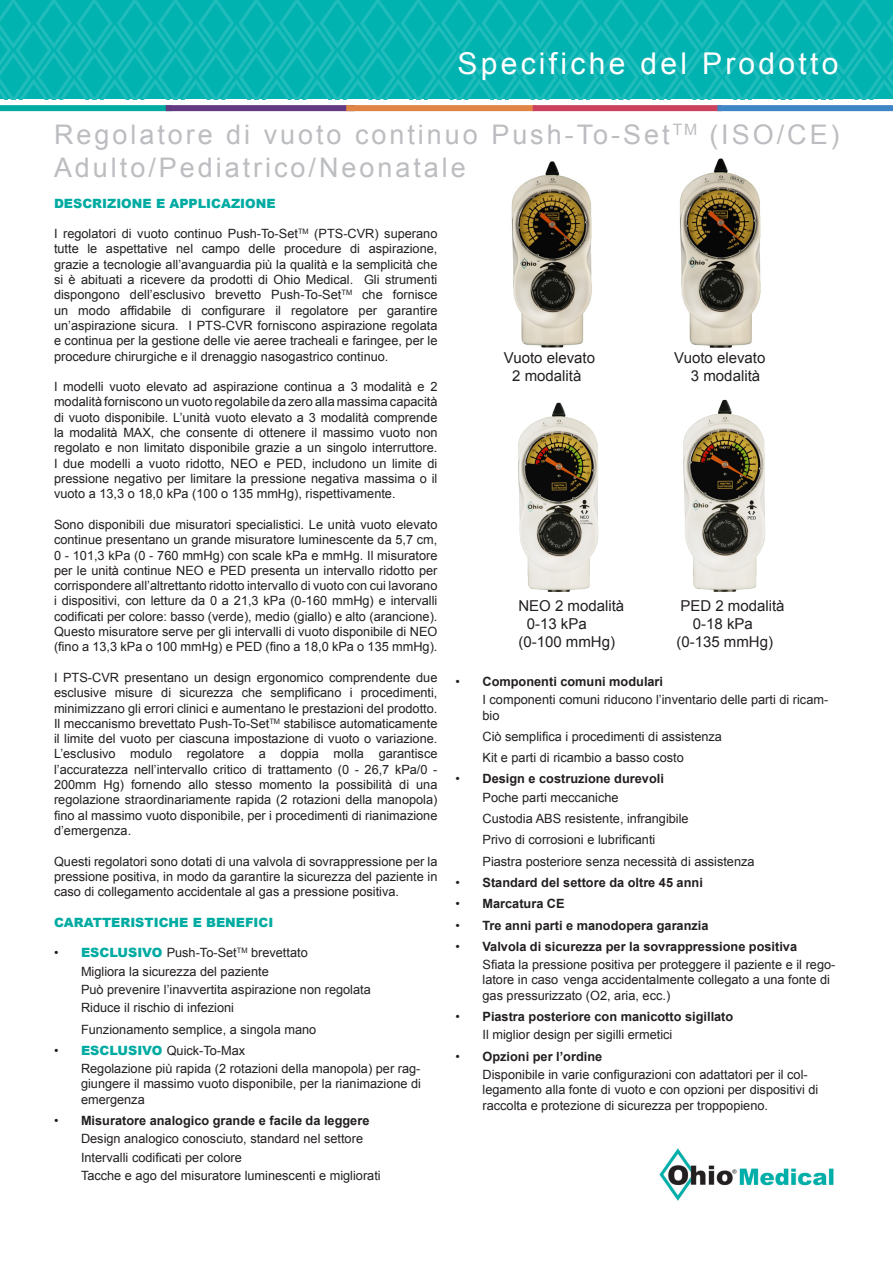
<style>
.page{position:relative;width:893px;height:1263px;background:#fff}
.page>*{position:absolute;margin:0;border:0;box-sizing:border-box;transform-origin:0 0}
.t1{font:30px "Arial";letter-spacing:.11em;color:#fff}
.t2{font:27px "Arial";letter-spacing:.11em;color:#bcbdc0}
.t3{font:15px "Arial";color:#231f20}
.t4{font:12.75px/15.3px "Arial";color:#231f20;text-align:justify}
.t5{font:700 12.75px "Arial";color:#231f20}
.t6{font:900 12.75px "Arial";color:#00aba2}
.s1{font-weight:900;color:#00aba2}
.s2{font-weight:400}
</style>
<div class="page">
<svg style="left:0;top:0;width:893px;height:99px;background:#09b4b3"></svg>
<div style="left:0;top:105px;width:172px;height:6px;background:#00aba2"></div>
<div style="left:166px;top:105px;width:189px;height:6px;background:#633a81"></div>
<div style="left:346px;top:105px;width:189px;height:6px;background:#e08545"></div>
<div style="left:533px;top:105px;width:189px;height:6px;background:#cc415e"></div>
<div style="left:717px;top:105px;width:176px;height:6px;background:#3e85c5"></div>
<img style="left:659px;top:1148px;width:175px;height:53px">
<img style="left:511px;top:161px;width:81px;height:187px">
<img style="left:679px;top:158px;width:82px;height:190px">
<img style="left:518px;top:402px;width:81px;height:190px">
<img style="left:683px;top:399px;width:82px;height:193px">
<h1 class="t1" style="left:457px;top:44px;width:383px">Specifiche del Prodotto</h1>
<p class="t2" style="left:54px;top:117px;width:787px">Regolatore di vuoto continuo Push-To-Set<sup>TM</sup> (ISO/CE)</p>
<p class="t2" style="left:54px;top:150px;width:413px">Adulto/Pediatrico/Neonatale</p>
<p class="t6" style="left:54px;top:194px;width:223px">DESCRIZIONE E APPLICAZIONE</p>
<p class="t4" style="left:54px;top:226px;width:385px">I regolatori di vuoto continuo Push-To-Set<sup>TM</sup> (PTS-CVR) superano tutte le aspettative nel campo delle procedure di aspirazione, grazie a tecnologie all’avanguardia più la qualità e la semplicità che si è abituati a ricevere da prodotti di Ohio Medical. Gli strumenti dispongono dell’esclusivo brevetto Push-To-Set<sup>TM</sup> che fornisce un modo affidabile di configurare il regolatore per garantire un’aspirazione sicura. I PTS-CVR forniscono aspirazione regolata e continua per la gestione delle vie aeree tracheali e faringee, per le procedure chirurgiche e il drenaggio nasogastrico continuo.</p>
<p class="t4" style="left:54px;top:379px;width:385px">I modelli vuoto elevato ad aspirazione continua a 3 modalità e 2 modalità forniscono un vuoto regolabile da zero alla massima capacità di vuoto disponibile. L’unità vuoto elevato a 3 modalità comprende la modalità MAX, che consente di ottenere il massimo vuoto non regolato e non limitato disponibile grazie a un singolo interruttore.<br>I due modelli a vuoto ridotto, NEO e PED, includono un limite di pressione negativo per limitare la pressione negativa massima o il vuoto a 13,3 o 18,0 kPa (100 o 135 mmHg), rispettivamente.</p>
<p class="t4" style="left:54px;top:517px;width:385px">Sono disponibili due misuratori specialistici. Le unità vuoto elevato continue presentano un grande misuratore luminescente da 5,7 cm, 0 - 101,3 kPa (0 - 760 mmHg) con scale kPa e mmHg. Il misuratore per le unità continue NEO e PED presenta un intervallo ridotto per corrispondere all’altrettanto ridotto intervallo di vuoto con cui lavorano i dispositivi, con letture da 0 a 21,3 kPa (0-160 mmHg) e intervalli codificati per colore: basso (verde), medio (giallo) e alto (arancione).<br>Questo misuratore serve per gli intervalli di vuoto disponibile di NEO (fino a 13,3 kPa o 100 mmHg) e PED (fino a 18,0 kPa o 135 mmHg).</p>
<p class="t4" style="left:54px;top:670px;width:385px">I PTS-CVR presentano un design ergonomico comprendente due esclusive misure di sicurezza che semplificano i procedimenti, minimizzano gli errori clinici e aumentano le prestazioni del prodotto.<br>Il meccanismo brevettato Push-To-Set<sup>TM</sup> stabilisce automaticamente il limite del vuoto per ciascuna impostazione di vuoto o variazione.<br>L’esclusivo modulo regolatore a doppia molla garantisce l’accuratezza nell’intervallo critico di trattamento (0 - 26,7 kPa/0 - 200mm Hg) fornendo allo stesso momento la possibilità di una regolazione straordinariamente rapida (2 rotazioni della manopola) fino al massimo vuoto disponibile, per i procedimenti di rianimazione d’emergenza.</p>
<p class="t4" style="left:54px;top:853px;width:385px">Questi regolatori sono dotati di una valvola di sovrappressione per la pressione positiva, in modo da garantire la sicurezza del paziente in caso di collegamento accidentale al gas a pressione positiva.</p>
<p class="t6" style="left:54px;top:913px;width:221px">CARATTERISTICHE E BENEFICI</p>
<p class="t4" style="left:54px;top:945px;width:255px">• <span class="s1">ESCLUSIVO</span> Push-To-Set<sup>TM</sup> brevettato</p>
<p class="t4" style="left:81px;top:964px;width:189px">Migliora la sicurezza del paziente</p>
<p class="t4" style="left:81px;top:982px;width:291px">Può prevenire l’inavvertita aspirazione non regolata</p>
<p class="t4" style="left:81px;top:1000px;width:155px">Riduce il rischio di infezioni</p>
<p class="t4" style="left:81px;top:1021px;width:237px">Funzionamento semplice, a singola mano</p>
<p class="t4" style="left:54px;top:1043px;width:193px">• <span class="s1">ESCLUSIVO</span> Quick-To-Max</p>
<p class="t4" style="left:81px;top:1061px;width:342px">Regolazione più rapida (2 rotazioni della manopola) per rag&shy;giungere il massimo vuoto disponibile, per la rianimazione di emergenza</p>
<p class="t5" style="left:54px;top:1112px;width:317px"><span class="s2">•</span> Misuratore analogico grande e facile da leggere</p>
<p class="t4" style="left:81px;top:1131px;width:284px">Design analogico conosciuto, standard nel settore</p>
<p class="t4" style="left:81px;top:1150px;width:162px">Intervalli codificati per colore</p>
<p class="t4" style="left:81px;top:1168px;width:301px">Tacche e ago del misuratore luminescenti e migliorati</p>
<p class="t3" style="left:504px;top:348px;width:93px">Vuoto elevato</p>
<p class="t3" style="left:674px;top:348px;width:93px">Vuoto elevato</p>
<p class="t3" style="left:512px;top:366px;width:71px">2 modalità</p>
<p class="t3" style="left:691px;top:366px;width:71px">3 modalità</p>
<p class="t3" style="left:518px;top:596px;width:107px">NEO 2 modalità</p>
<p class="t3" style="left:680px;top:596px;width:106px">PED 2 modalità</p>
<p class="t3" style="left:527px;top:614px;width:62px">0-13 kPa</p>
<p class="t3" style="left:693px;top:614px;width:62px">0-18 kPa</p>
<p class="t3" style="left:518px;top:632px;width:98px">(0-100 mmHg)</p>
<p class="t3" style="left:676px;top:632px;width:98px">(0-135 mmHg)</p>
<p class="t5" style="left:455px;top:673px;width:209px"><span class="s2">•</span> Componenti comuni modulari</p>
<p class="t4" style="left:482px;top:692px;width:347px">I componenti comuni riducono l’inventario delle parti di ricam&shy;bio</p>
<p class="t4" style="left:482px;top:729px;width:241px">Ciò semplifica i procedimenti di assistenza</p>
<p class="t4" style="left:482px;top:750px;width:203px">Kit e parti di ricambio a basso costo</p>
<p class="t5" style="left:455px;top:770px;width:210px"><span class="s2">•</span> Design e costruzione durevoli</p>
<p class="t4" style="left:482px;top:790px;width:138px">Poche parti meccaniche</p>
<p class="t4" style="left:482px;top:811px;width:208px">Custodia ABS resistente, infrangibile</p>
<p class="t4" style="left:482px;top:832px;width:174px">Privo di corrosioni e lubrificanti</p>
<p class="t4" style="left:482px;top:854px;width:274px">Piastra posteriore senza necessità di assistenza</p>
<p class="t5" style="left:455px;top:874px;width:249px"><span class="s2">•</span> Standard del settore da oltre 45 anni</p>
<p class="t5" style="left:455px;top:895px;width:111px"><span class="s2">•</span> Marcatura CE</p>
<p class="t5" style="left:455px;top:916px;width:255px"><span class="s2">•</span> Tre anni parti e manodopera garanzia</p>
<p class="t5" style="left:455px;top:938px;width:343px"><span class="s2">•</span> Valvola di sicurezza per la sovrappressione positiva</p>
<p class="t4" style="left:482px;top:957px;width:354px;text-align:left">Sfiata la pressione positiva per proteggere il paziente e il rego&shy;latore in caso venga accidentalmente collegato a una fonte di gas pressurizzato (O2, aria, ecc.)</p>
<p class="t5" style="left:455px;top:1008px;width:279px"><span class="s2">•</span> Piastra posteriore con manicotto sigillato</p>
<p class="t4" style="left:482px;top:1027px;width:191px">Il miglior design per sigilli ermetici</p>
<p class="t5" style="left:455px;top:1048px;width:148px"><span class="s2">•</span> Opzioni per l’ordine</p>
<p class="t4" style="left:482px;top:1067px;width:337px;text-align:left">Disponibile in varie configurazioni con adattatori per il col&shy;legamento alla fonte di vuoto e con opzioni per dispositivi di raccolta e protezione di sicurezza per troppopieno.</p>
</div>
